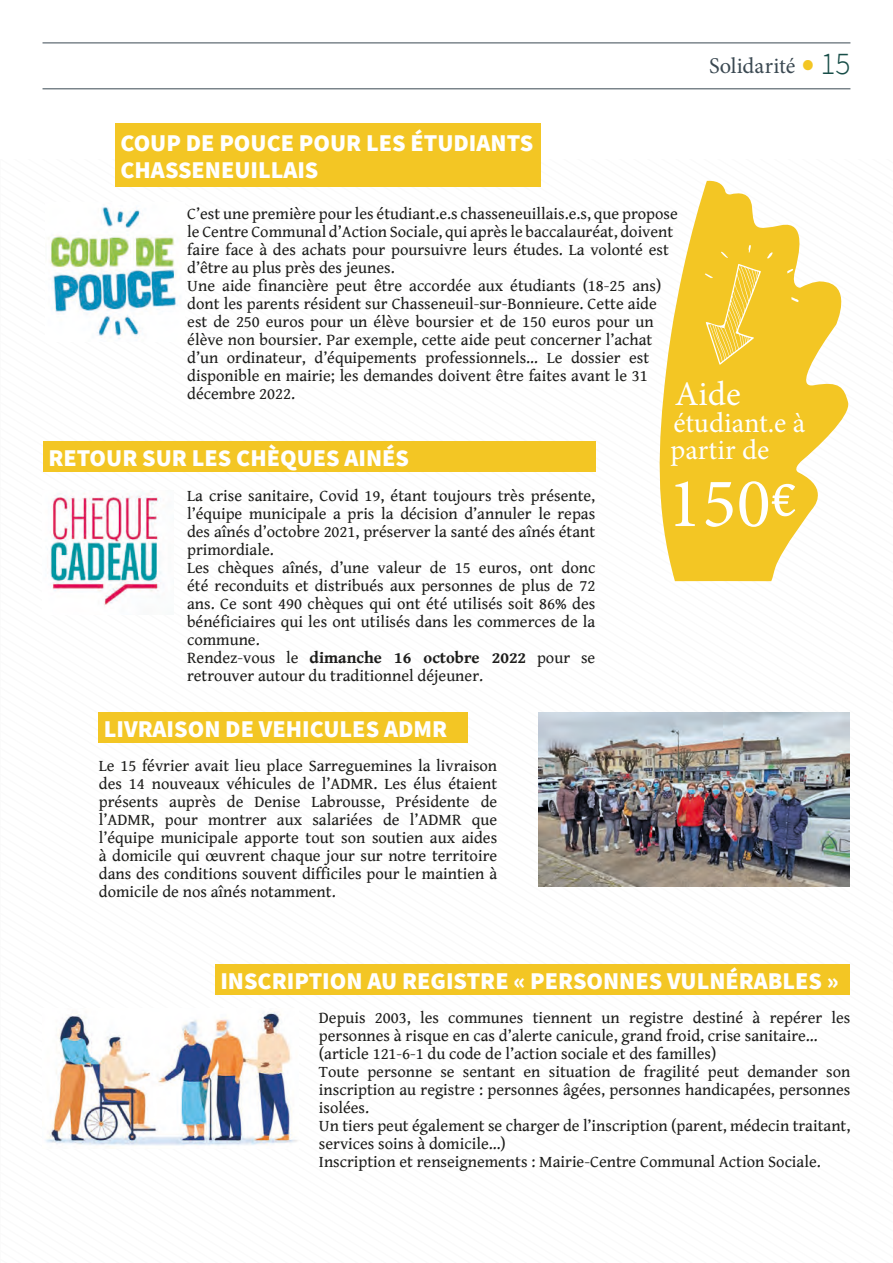
<style>
.page{position:relative;width:893px;height:1263px;background:#fff}
.page>*{position:absolute;margin:0;border:0;box-sizing:border-box;transform-origin:0 0}
.t1{font:70.5px "Minion Pro";color:#fff}
.t2{font:34.5px "Minion Pro";color:#fff}
.t3{font:28.5px/27px "Minion Pro";color:#fff}
.t4{font:900 24px/27px "Source Sans Pro";color:#fff}
.t5{font:22.5px "Minion Pro";letter-spacing:.005em;color:#3b4952}
.t6{font:16.5px/18px "Gentium Book Basic";color:#1d1d1b}
.s1{font-family:"Source Sans Pro";font-weight:900;font-size:34.5px;color:#f3c624}
.s2{font-family:"Source Sans Pro";font-weight:300;font-size:31.5px;color:#184e48}
.s3{font-family:"Gentium Book Basic";font-size:52.5px}
.s4{font-weight:700}
</style>
<div class="page">
<hr style="left:43px;top:43px;width:807px;height:1px;background:#3b4952">
<hr style="left:43px;top:88px;width:807px;height:1px;background:#3b4952">
<svg style="left:659px;top:365px;width:190px;height:216px;fill:#f3c624"></svg>
<div style="left:98px;top:712px;width:370px;height:31px;background:#f3c624"></div>
<div style="left:43px;top:441px;width:552px;height:31px;background:#f3c624"></div>
<svg style="left:666px;top:180px;width:176px;height:185px"></svg>
<div style="left:215px;top:964px;width:634px;height:31px;background:#f3c624"></div>
<img style="left:539px;top:712px;width:310px;height:175px">
<div style="left:115px;top:123px;width:425px;height:64px;background:#f3c624"></div>
<img style="left:269px;top:1011px;width:29px;height:133px">
<svg style="left:45px;top:207px;width:224px;height:939px"></svg>
<h3 class="t4" style="left:121px;top:129px;width:414px">COUP DE POUCE POUR LES ÉTUDIANTS<br>CHASSENEUILLAIS</h3>
<h3 class="t5" style="left:709px;top:51px;width:143px">Solidarité <span class="s1">•</span> <span class="s2">15</span></h3>
<p class="t6" style="left:187px;top:204px;width:492px">C’est une première pour les étudiant.e.s chasseneuillais.e.s, que propose le Centre Communal d’Action Sociale, qui après le baccalauréat, doivent faire face à des achats pour poursuivre leurs études. La volonté est d’être au plus près des jeunes.<br>Une aide financière peut être accordée aux étudiants (18-25 ans) dont les parents résident sur Chasseneuil-sur-Bonnieure. Cette aide est de 250 euros pour un élève boursier et de 150 euros pour un élève non boursier. Par exemple, cette aide peut concerner l’achat d’un ordinateur, d’équipements professionnels… Le dossier est disponible en mairie; les demandes doivent être faites avant le 31 décembre 2022.</p>
<h2 class="t2" style="left:675px;top:370px;width:67px">Aide</h2>
<h3 class="t3" style="left:670px;top:409px;width:137px">étudiant.e à partir de</h3>
<h1 class="t1" style="left:668px;top:456px;width:130px">150<span class="s3">€</span></h1>
<h3 class="t4" style="left:48px;top:444px;width:362px">RETOUR SUR LES CHÈQUES AINÉS</h3>
<p class="t6" style="left:187px;top:486px;width:410px">La crise sanitaire, Covid 19, étant toujours très présente, l’équipe municipale a pris la décision d’annuler le repas des aînés d’octobre 2021, préserver la santé des aînés étant primordiale.<br>Les chèques aînés, d’une valeur de 15 euros, ont donc été reconduits et distribués aux personnes de plus de 72 ans. Ce sont 490 chèques qui ont été utilisés soit 86% des bénéficiaires qui les ont utilisés dans les commerces de la commune.<br>Rendez-vous le <span class="s4">dimanche 16 octobre 2022</span> pour se retrouver autour du traditionnel déjeuner.</p>
<h3 class="t4" style="left:104px;top:715px;width:345px">LIVRAISON DE VEHICULES ADMR</h3>
<p class="t6" style="left:99px;top:756px;width:400px;text-align:justify">Le 15 février avait lieu place Sarreguemines la livraison des 14 nouveaux véhicules de l’ADMR. Les élus étaient présents auprès de Denise Labrousse, Présidente de l’ADMR, pour montrer aux salariées de l’ADMR que l’équipe municipale apporte tout son soutien aux aides à domicile qui œuvrent chaque jour sur notre territoire dans des conditions souvent difficiles pour le maintien à domicile de nos aînés notamment.</p>
<h3 class="t4" style="left:220px;top:967px;width:620px">INSCRIPTION AU REGISTRE « PERSONNES VULNÉRABLES »</h3>
<p class="t6" style="left:319px;top:1008px;width:533px">Depuis 2003, les communes tiennent un registre destiné à repérer les personnes à risque en cas d’alerte canicule, grand froid, crise sanitaire… (article 121-6-1 du code de l’action sociale et des familles)<br>Toute personne se sentant en situation de fragilité peut demander son inscription au registre : personnes âgées, personnes handicapées, personnes isolées.<br>Un tiers peut également se charger de l’inscription (parent, médecin traitant, services soins à domicile…)<br>Inscription et renseignements : Mairie-Centre Communal Action Sociale.</p>
</div>
